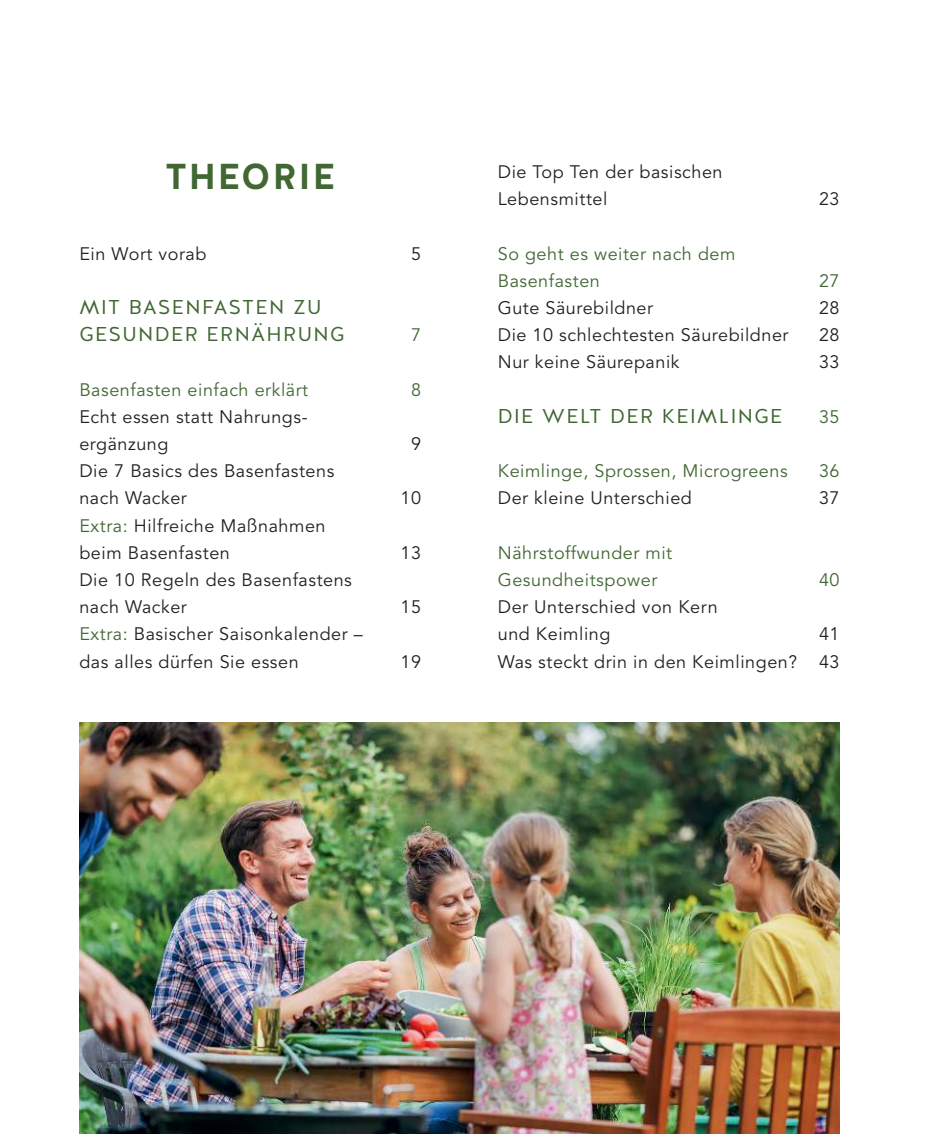
<style>
.page{position:relative;width:936px;height:1134px;background:#fff}
.page>*{position:absolute;margin:0;border:0;box-sizing:border-box;transform-origin:0 0}
.t1{font:600 36px "Halis GR";letter-spacing:.045em;color:#416833}
.t2{font:20px/27.2px "Halis GR";letter-spacing:.07em;color:#416833}
.t3{font:18px/27.2px "Avenir LT Std";letter-spacing:.03em;color:#221f1f}
.t4{font:18px/27.2px "Avenir LT Std";letter-spacing:.03em;color:#416833}
.s1{color:#416833}
</style>
<div class="page">
<img style="left:79px;top:722px;width:760px;height:412px">
<h1 class="t1" style="left:165px;top:156px;width:172px">THEORIE</h1>
<p class="t3" style="left:79px;top:241px;width:128px">Ein Wort vorab</p>
<p class="t3" style="left:411px;top:241px;width:12px">5</p>
<p class="t2" style="left:79px;top:293px;width:266px">MIT BASENFASTEN ZU<br>GESUNDER ERNÄHRUNG</p>
<p class="t4" style="left:411px;top:322px;width:12px">7</p>
<p class="t4" style="left:79px;top:377px;width:230px">Basenfasten einfach erklärt</p>
<p class="t4" style="left:411px;top:377px;width:12px">8</p>
<p class="t3" style="left:79px;top:404px;width:230px">Echt essen statt Nahrungs&shy;ergänzung</p>
<p class="t3" style="left:411px;top:431px;width:12px">9</p>
<p class="t3" style="left:79px;top:458px;width:256px">Die 7 Basics des Basenfastens nach Wacker</p>
<p class="t3" style="left:79px;top:513px;width:248px"><span class="s1">Extra:</span> Hilfreiche Maßnahmen beim Basenfasten</p>
<p class="t3" style="left:79px;top:567px;width:274px">Die 10 Regeln des Basenfastens nach Wacker</p>
<p class="t3" style="left:79px;top:621px;width:285px"><span class="s1">Extra:</span> Basischer Saisonkalender – das alles dürfen Sie essen</p>
<p class="t3" style="left:400px;top:485px;width:22px">10</p>
<p class="t3" style="left:400px;top:540px;width:22px">13</p>
<p class="t3" style="left:400px;top:594px;width:22px">15</p>
<p class="t3" style="left:400px;top:649px;width:22px">19</p>
<p class="t3" style="left:497px;top:159px;width:226px">Die Top Ten der basischen<br>Lebensmittel</p>
<p class="t4" style="left:497px;top:241px;width:239px">So geht es weiter nach dem<br>Basenfasten</p>
<p class="t3" style="left:818px;top:186px;width:22px">23</p>
<p class="t4" style="left:818px;top:268px;width:22px">27</p>
<p class="t3" style="left:497px;top:295px;width:157px">Gute Säurebildner</p>
<p class="t3" style="left:818px;top:295px;width:22px">28</p>
<p class="t3" style="left:497px;top:322px;width:292px">Die 10 schlechtesten Säurebildner</p>
<p class="t3" style="left:818px;top:322px;width:22px">28</p>
<p class="t3" style="left:497px;top:349px;width:183px">Nur keine Säurepanik</p>
<p class="t3" style="left:818px;top:349px;width:22px">33</p>
<p class="t2" style="left:497px;top:402px;width:286px">DIE WELT DER KEIMLINGE</p>
<p class="t4" style="left:818px;top:404px;width:22px">35</p>
<p class="t4" style="left:497px;top:458px;width:291px">Keimlinge, Sprossen, Microgreens</p>
<p class="t4" style="left:818px;top:458px;width:22px">36</p>
<p class="t3" style="left:497px;top:485px;width:196px">Der kleine Unterschied</p>
<p class="t3" style="left:818px;top:485px;width:22px">37</p>
<p class="t4" style="left:497px;top:540px;width:176px">Nährstoffwunder mit<br>Gesundheitspower</p>
<p class="t4" style="left:818px;top:567px;width:22px">40</p>
<p class="t3" style="left:497px;top:594px;width:221px">Der Unterschied von Kern und Keimling</p>
<p class="t3" style="left:497px;top:621px;width:343px;text-align:right">41<br>Was steckt drin in den Keimlingen? 43</p>
</div>
